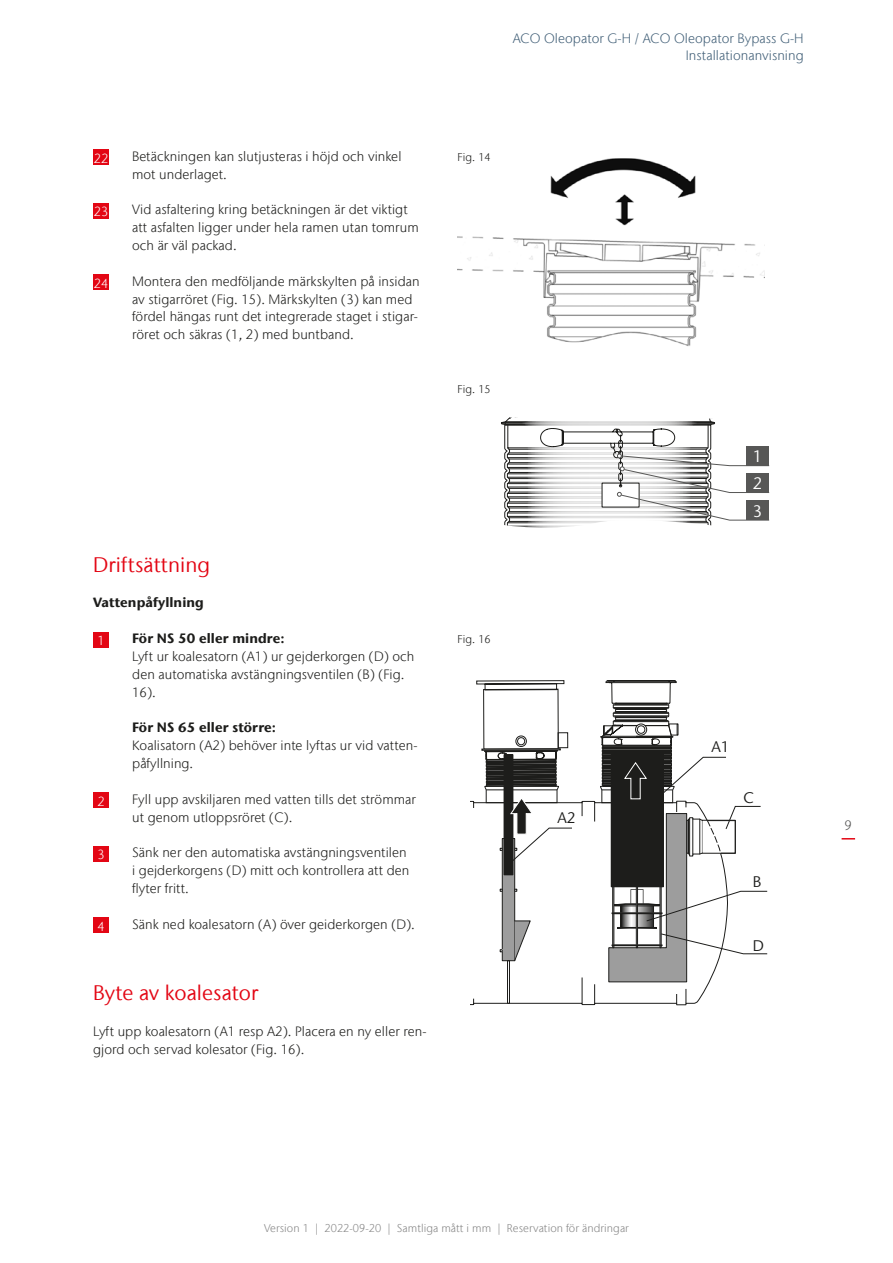
<style>
.page{position:relative;width:893px;height:1263px;background:#fff}
.page>*{position:absolute;margin:0;border:0;box-sizing:border-box;transform-origin:0 0}
.t1{font:21px "Stone Sans IIITC Com";letter-spacing:.005em;color:#e30614}
.t2{font:16.65px/27.3px "Stone Sans IIITC Com";color:#fff;text-align:justify}
.t3{font:15.45px "Stone Sans IIITC Com";color:#1d1d1b}
.t4{font:300 13.5px/17.9px "Stone Sans IIITC Com";letter-spacing:.005em;color:#1d1d1b}
.t5{font:300 13.5px/17.9px "Stone Sans IIITC Com";letter-spacing:.005em;color:#415f77;text-align:right}
.t6{font:700 13.5px "Stone Sans IIITC Com";letter-spacing:.005em;color:#1d1d1b}
.t7{font:300 13.5px "Stone Sans IIITC Com";color:#575756}
.t8{font:300 13.2px "Stone Sans IIITC Com";color:#fff}
.t9{font:300 11.25px "Stone Sans IIITC Com";letter-spacing:.005em;color:#878787}
.t10{font:300 11.25px "Stone Sans IIITC Com";letter-spacing:.01em;color:#1d1d1b}
</style>
<div class="page">
<img style="left:458px;top:158px;width:307px;height:188px">
<svg style="left:501px;top:417px;width:268px;height:111px"></svg>
<div style="left:747px;top:501px;width:22px;height:19px;background:#575756"></div>
<div style="left:93px;top:149px;width:16px;height:16px;background:#e30614"></div>
<div style="left:93px;top:203px;width:16px;height:16px;background:#e30614"></div>
<div style="left:93px;top:274px;width:16px;height:16px;background:#e30614"></div>
<div style="left:93px;top:631px;width:16px;height:16px;background:#e30614"></div>
<div style="left:93px;top:792px;width:16px;height:16px;background:#e30614"></div>
<div style="left:93px;top:846px;width:16px;height:16px;background:#e30614"></div>
<div style="left:93px;top:917px;width:16px;height:16px;background:#e30614"></div>
<svg style="left:471px;top:800px;width:225px;height:205px"></svg>
<svg style="left:582px;top:977px;width:1px;height:26px"></svg>
<svg style="left:582px;top:802px;width:1px;height:14px"></svg>
<svg style="left:471px;top:680px;width:101px;height:324px"></svg>
<svg style="left:594px;top:680px;width:173px;height:323px"></svg>
<svg style="left:842px;top:838px;width:13px;height:1px"></svg>
<p class="t5" style="left:513px;top:29px;width:292px">ACO Oleopator G-H / ACO Oleopator Bypass G-H<br>Installationanvisning</p>
<p class="t8" style="left:94px;top:150px;width:16px">22</p>
<p class="t4" style="left:132px;top:147px;width:271px">Betäckningen kan slutjusteras i höjd och vinkel mot underlaget.</p>
<p class="t8" style="left:94px;top:203px;width:16px">23</p>
<p class="t4" style="left:132px;top:201px;width:288px">Vid asfaltering kring betäckningen är det viktigt att asfalten ligger under hela ramen utan tomrum och är väl packad.</p>
<p class="t8" style="left:94px;top:275px;width:16px">24</p>
<p class="t4" style="left:132px;top:272px;width:289px">Montera den medföljande märkskylten på insidan av stigarröret (Fig. 15). Märkskylten (3) kan med fördel hängas runt det integrerade staget i stigar&shy;röret och säkras (1, 2) med buntband.</p>
<p class="t10" style="left:458px;top:150px;width:35px">Fig. 14</p>
<p class="t10" style="left:458px;top:382px;width:35px">Fig. 15</p>
<h1 class="t1" style="left:93px;top:551px;width:119px">Driftsättning</h1>
<p class="t6" style="left:93px;top:594px;width:112px">Vattenpåfyllning</p>
<p class="t8" style="left:98px;top:632px;width:9px">1</p>
<p class="t6" style="left:132px;top:629px;width:154px">För NS 50 eller mindre:</p>
<p class="t4" style="left:132px;top:647px;width:284px">Lyft ur koalesatorn (A1) ur gejderkorgen (D) och den automatiska avstängningsventilen (B) (Fig.<br>16).</p>
<p class="t6" style="left:132px;top:719px;width:146px">För NS 65 eller större:</p>
<p class="t4" style="left:132px;top:736px;width:287px">Koalisatorn (A2) behöver inte lyftas ur vid vatten&shy;påfyllning.</p>
<p class="t8" style="left:98px;top:793px;width:9px">2</p>
<p class="t4" style="left:132px;top:790px;width:285px">Fyll upp avskiljaren med vatten tills det strömmar ut genom utloppsröret (C).</p>
<p class="t8" style="left:98px;top:846px;width:9px">3</p>
<p class="t4" style="left:132px;top:843px;width:279px">Sänk ner den automatiska avstängningsventilen i gejderkorgens (D) mitt och kontrollera att den flyter fritt.</p>
<p class="t8" style="left:98px;top:918px;width:9px">4</p>
<p class="t4" style="left:132px;top:915px;width:284px">Sänk ned koalesatorn (A) över geiderkorgen (D).</p>
<h1 class="t1" style="left:93px;top:980px;width:167px">Byte av koalesator</h1>
<p class="t4" style="left:93px;top:1022px;width:335px">Lyft upp koalesatorn (A1 resp A2). Placera en ny eller ren&shy;gjord och servad kolesator (Fig. 16).</p>
<p class="t10" style="left:458px;top:632px;width:35px">Fig. 16</p>
<p class="t3" style="left:557px;top:808px;width:20px">A2</p>
<p class="t2" style="left:753px;top:443px;width:11px">1<br>2<br>3</p>
<p class="t3" style="left:711px;top:737px;width:20px">A1</p>
<p class="t3" style="left:743px;top:788px;width:12px">C</p>
<p class="t3" style="left:753px;top:872px;width:10px">B</p>
<p class="t3" style="left:753px;top:936px;width:13px">D</p>
<p class="t7" style="left:845px;top:816px;width:9px">9</p>
<p class="t9" style="left:264px;top:1221px;width:366px">Version 1 | 2022-09-20 | Samtliga mått i mm | Reservation för ändringar</p>
</div>
